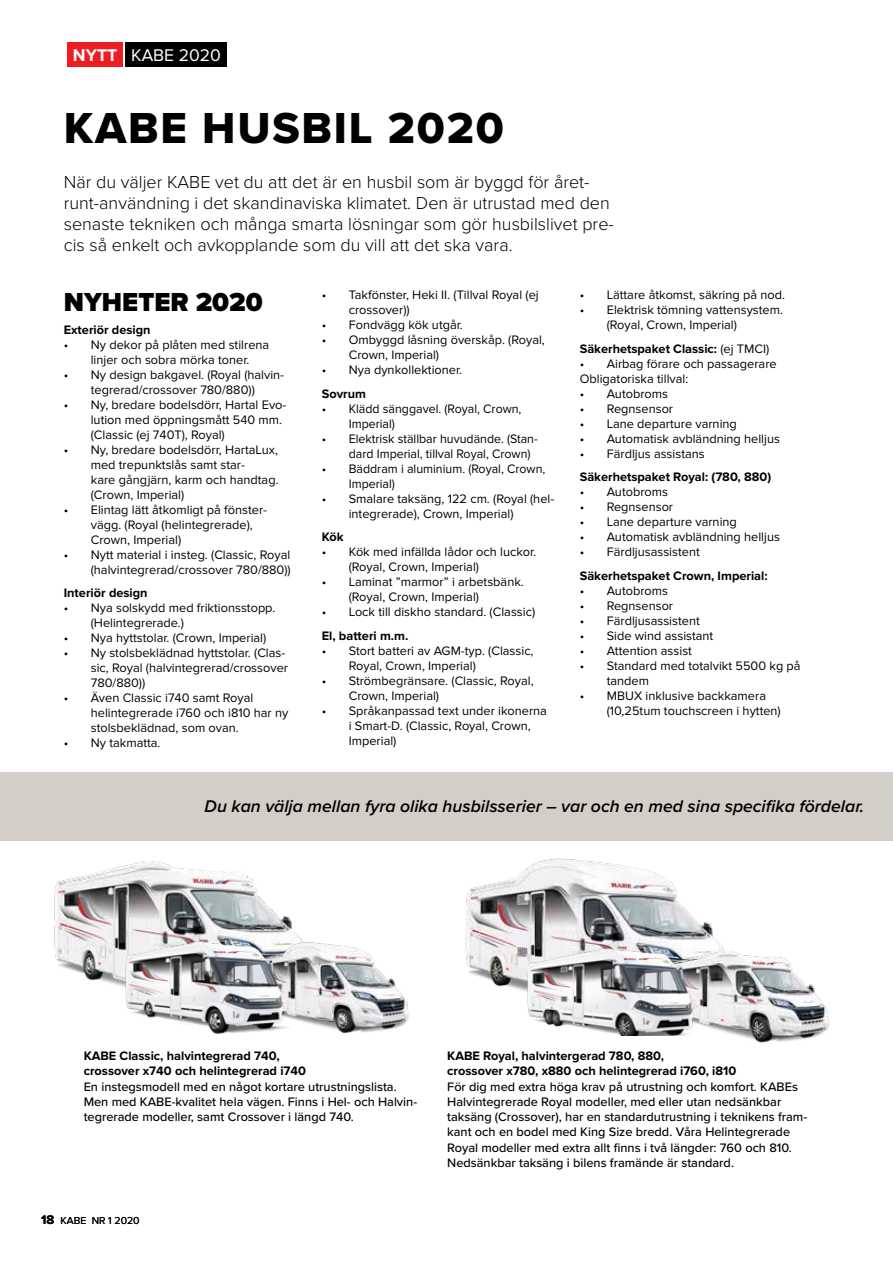
<style>
.page{position:relative;width:893px;height:1263px;background:#fff}
.page>*{position:absolute;margin:0;border:0;box-sizing:border-box;transform-origin:0 0}
.t1{font:45px "Proxima Nova Extrabld";letter-spacing:.04em;color:#000}
.t2{font:900 27px "Proxima Nova";color:#000}
.t3{font:300 18px/21px "Proxima Nova";color:#000}
.t4{font:italic 600 17.55px "Proxima Nova";color:#000}
.t5{font:17.55px "Proxima Nova";color:#fff}
.t6{font:12.75px/15px "Proxima Nova";color:#000}
.t7{font:500 12.75px/15.3px "Proxima Nova";color:#000}
.t8{font:700 12.75px/15.3px "Proxima Nova";color:#000}
.t9{font:10.5px "Proxima Nova";color:#000}
.s1{font-weight:700}
.s2{font-weight:400}
.s3{font-weight:700;font-size:12.9px}
</style>
<div class="page">
<img style="left:54px;top:861px;width:247px;height:125px">
<img style="left:297px;top:938px;width:112px;height:96px">
<img style="left:122px;top:938px;width:175px;height:96px">
<div style="left:0;top:772px;width:893px;height:68px;background:#d4cec8"></div>
<img style="left:465px;top:858px;width:259px;height:134px">
<div style="left:125px;top:42px;width:101px;height:25px;background:#000"></div>
<div style="left:67px;top:42px;width:55px;height:25px;background:#ed1d24"></div>
<img style="left:699px;top:949px;width:131px;height:94px">
<img style="left:526px;top:946px;width:173px;height:90px">
<h3 class="t5" style="left:73px;top:45px;width:150px"><span class="s1">NYTT</span> KABE 2020</h3>
<h1 class="t1" style="left:64px;top:95px;width:442px">KABE HUSBIL 2020</h1>
<p class="t3" style="left:64px;top:171px;width:552px">När du väljer KABE vet du att det är en husbil som är byggd för året&shy;runt-användning i det skandinaviska klimatet. Den är utrustad med den senaste tekniken och många smarta lösningar som gör husbilslivet pre&shy;cis så enkelt och avkopplande som du vill att det ska vara.</p>
<h2 class="t2" style="left:64px;top:281px;width:200px">NYHETER 2020</h2>
<p class="t8" style="left:64px;top:322px;width:88px">Exteriör design</p>
<p class="t6" style="left:64px;top:337px;width:207px;text-align:center">• Ny dekor på plåten med stilrena linjer och sobra mörka toner.</p>
<p class="t6" style="left:64px;top:367px;width:222px;text-align:center">• Ny design bakgavel. (Royal (halvin&shy;tegrerad/crossover 780/880))</p>
<p class="t6" style="left:91px;top:397px;width:197px;text-indent:-27px">• Ny, bredare bodelsdörr, Hartal Evo&shy;lution med öppningsmått 540 mm. (Classic (ej 740T), Royal)</p>
<p class="t6" style="left:91px;top:442px;width:189px;text-indent:-27px">• Ny, bredare bodelsdörr, HartaLux, med trepunktslås samt star-<br>kare gångjärn, karm och handtag. (Crown, Imperial)</p>
<p class="t6" style="left:91px;top:502px;width:178px;text-indent:-27px">• Elintag lätt åtkomligt på fönster&shy;vägg. (Royal (helintegrerade),<br>Crown, Imperial)</p>
<p class="t6" style="left:64px;top:547px;width:228px;text-align:right">• Nytt material i insteg. (Classic, Royal (halvintegrerad/crossover 780/880))</p>
<p class="t8" style="left:64px;top:586px;width:85px">Interiör design</p>
<p class="t6" style="left:91px;top:601px;width:186px;text-indent:-27px">• Nya solskydd med friktionsstopp. (Helintegrerade.)</p>
<p class="t6" style="left:64px;top:631px;width:204px">• Nya hyttstolar. (Crown, Imperial)</p>
<p class="t6" style="left:91px;top:646px;width:199px;text-indent:-27px">• Ny stolsbeklädnad hyttstolar. (Clas&shy;sic, Royal (halvintegrerad/crossover<br>780/880))</p>
<p class="t6" style="left:91px;top:691px;width:199px;text-indent:-27px">• Även Classic i740 samt Royal helintegrerade i760 och i810 har ny stolsbeklädnad, som ovan.</p>
<p class="t6" style="left:64px;top:736px;width:98px">• Ny takmatta.</p>
<p class="t6" style="left:349px;top:287px;width:191px;text-indent:-27px">• Takfönster, Heki II. (Tillval Royal (ej crossover))</p>
<p class="t6" style="left:322px;top:317px;width:143px">• Fondvägg kök utgår.</p>
<p class="t6" style="left:349px;top:332px;width:198px;text-indent:-27px">• Ombyggd låsning överskåp. (Royal,<br>Crown, Imperial)</p>
<p class="t6" style="left:322px;top:362px;width:142px">• Nya dynkollektioner.</p>
<p class="t8" style="left:322px;top:386px;width:46px">Sovrum</p>
<p class="t6" style="left:349px;top:401px;width:174px;text-indent:-27px">• Klädd sänggavel. (Royal, Crown,<br>Imperial)</p>
<p class="t6" style="left:349px;top:431px;width:191px;text-indent:-27px">• Elektrisk ställbar huvudände. (Stan&shy;dard Imperial, tillval Royal, Crown)</p>
<p class="t6" style="left:349px;top:461px;width:198px;text-indent:-27px">• Bäddram i aluminium. (Royal, Crown,<br>Imperial)</p>
<p class="t6" style="left:349px;top:491px;width:207px;text-indent:-27px">• Smalare taksäng, 122 cm. (Royal (hel&shy;integrerade), Crown, Imperial)</p>
<p class="t8" style="left:322px;top:530px;width:23px">Kök</p>
<p class="t6" style="left:349px;top:545px;width:189px;text-indent:-27px">• Kök med infällda lådor och luckor. (Royal, Crown, Imperial)</p>
<p class="t6" style="left:349px;top:575px;width:177px;text-indent:-27px">• Laminat ”marmor” i arbetsbänk. (Royal, Crown, Imperial)</p>
<p class="t6" style="left:322px;top:605px;width:215px">• Lock till diskho standard. (Classic)</p>
<p class="t8" style="left:322px;top:628px;width:88px">El, batteri m.m.</p>
<p class="t6" style="left:349px;top:643px;width:186px;text-indent:-27px">• Stort batteri av AGM-typ. (Classic,<br>Royal, Crown, Imperial)</p>
<p class="t6" style="left:349px;top:673px;width:186px;text-indent:-27px">• Strömbegränsare. (Classic, Royal,<br>Crown, Imperial)</p>
<p class="t6" style="left:349px;top:703px;width:200px;text-indent:-27px">• Språkanpassad text under ikonerna i Smart-D. (Classic, Royal, Crown,<br>Imperial)</p>
<p class="t6" style="left:580px;top:288px;width:207px">• Lättare åtkomst, säkring på nod.</p>
<p class="t6" style="left:607px;top:303px;width:178px;text-indent:-27px">• Elektrisk tömning vattensystem. (Royal, Crown, Imperial)</p>
<p class="t8" style="left:580px;top:341px;width:191px">Säkerhetspaket Classic: <span class="s2">(ej TMCI)</span></p>
<p class="t6" style="left:580px;top:356px;width:198px">• Airbag förare och passagerare<br>Obligatoriska tillval:</p>
<p class="t6" style="left:580px;top:386px;width:90px">• Autobroms</p>
<p class="t6" style="left:580px;top:401px;width:95px">• Regnsensor</p>
<p class="t6" style="left:580px;top:416px;width:159px">• Lane departure varning</p>
<p class="t6" style="left:580px;top:431px;width:202px">• Automatisk avbländning helljus</p>
<p class="t6" style="left:580px;top:446px;width:127px">• Färdljus assistans</p>
<p class="t8" style="left:580px;top:470px;width:193px">Säkerhetspaket Royal: (780, 880)</p>
<p class="t6" style="left:580px;top:485px;width:90px">• Autobroms</p>
<p class="t6" style="left:580px;top:500px;width:95px">• Regnsensor</p>
<p class="t6" style="left:580px;top:515px;width:159px">• Lane departure varning</p>
<p class="t6" style="left:580px;top:530px;width:202px">• Automatisk avbländning helljus</p>
<p class="t6" style="left:580px;top:545px;width:122px">• Färdljusassistent</p>
<p class="t8" style="left:580px;top:568px;width:189px">Säkerhetspaket Crown, Imperial:</p>
<p class="t6" style="left:580px;top:583px;width:90px">• Autobroms</p>
<p class="t6" style="left:580px;top:598px;width:95px">• Regnsensor</p>
<p class="t6" style="left:580px;top:613px;width:122px">• Färdljusassistent</p>
<p class="t6" style="left:580px;top:628px;width:135px">• Side wind assistant</p>
<p class="t6" style="left:580px;top:643px;width:114px">• Attention assist</p>
<p class="t6" style="left:607px;top:658px;width:195px;text-indent:-27px">• Standard med totalvikt 5500 kg på tandem</p>
<p class="t6" style="left:607px;top:688px;width:176px;text-indent:-27px">• MBUX inklusive backkamera (10,25tum touchscreen i hytten)</p>
<h3 class="t4" style="left:205px;top:793px;width:661px">Du kan välja mellan fyra olika husbilsserier – var och en med sina specifika fördelar.</h3>
<p class="t8" style="left:84px;top:1048px;width:224px">KABE Classic, halvintegrerad 740, crossover x740 och helintegrerad i740</p>
<p class="t7" style="left:84px;top:1078px;width:335px">En instegsmodell med en något kortare utrustningslista.<br>Men med KABE-kvalitet hela vägen. Finns i Hel- och Halvin&shy;tegrerade modeller, samt Crossover i längd 740.</p>
<p class="t9" style="left:41px;top:1214px;width:100px"><span class="s3">18</span> KABE NR 1 2020</p>
<p class="t8" style="left:447px;top:1048px;width:291px">KABE Royal, halvintergerad 780, 880,<br>crossover x780, x880 och helintegrerad i760, i810</p>
<p class="t7" style="left:447px;top:1078px;width:361px">För dig med extra höga krav på utrustning och komfort. KABEs Halvintegrerade Royal modeller, med eller utan nedsänkbar taksäng (Crossover), har en standardutrustning i teknikens fram&shy;kant och en bodel med King Size bredd. Våra Helintegrerade Royal modeller med extra allt finns i två längder: 760 och 810.<br>Nedsänkbar taksäng i bilens framände är standard.</p>
</div>
